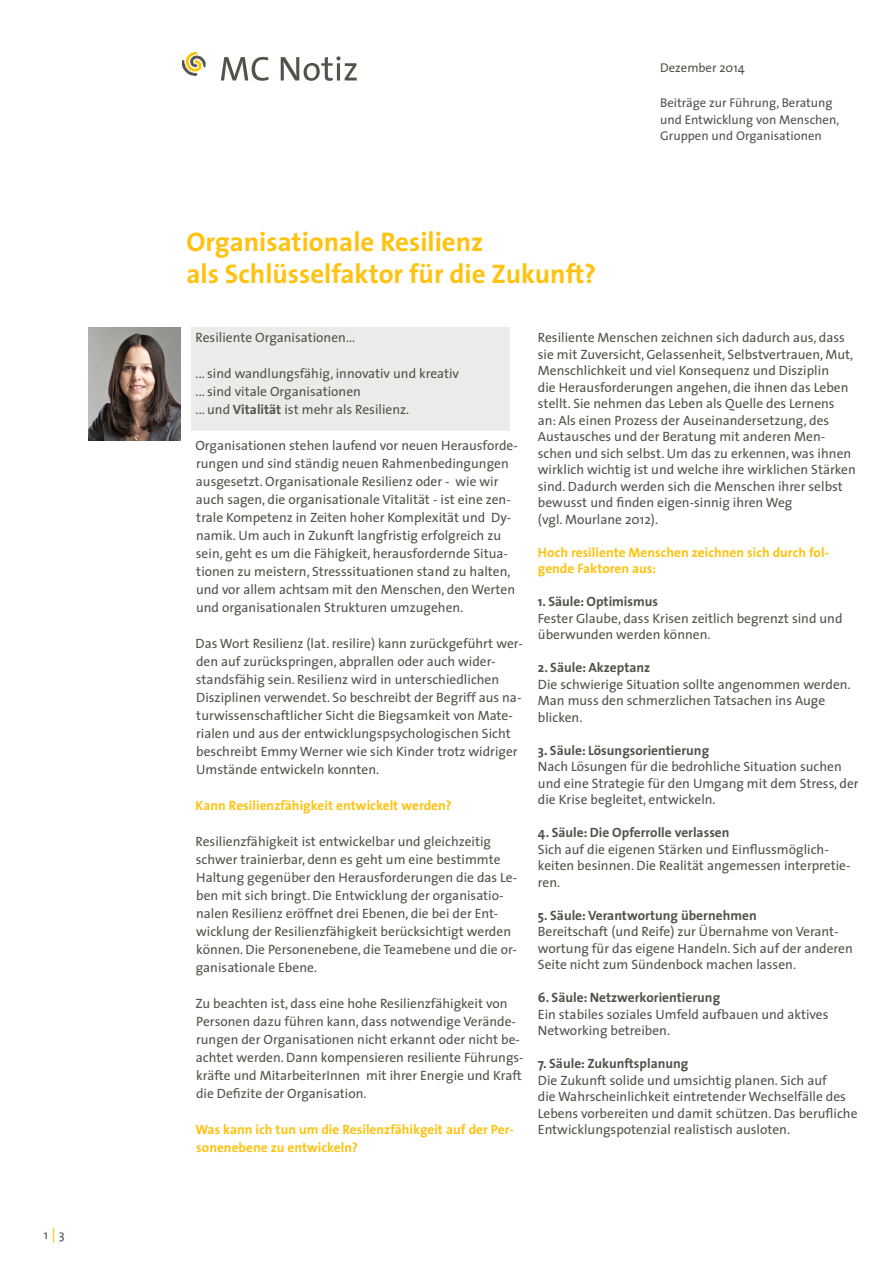
<style>
.page{position:relative;width:893px;height:1263px;background:#fff}
.page>*{position:absolute;margin:0;border:0;box-sizing:border-box;transform-origin:0 0}
.t1{font:700 27px "The Sans";color:#fec210}
.Fließtext{font:13.5px/18px "The Sans";color:#535249}
.t2{font:700 13.5px "The Sans";color:#535249}
.Fließtext-2{font:700 13.5px/16.5px "The Sans";color:#fec210}
.t3{font:12.75px "The Sans";color:#535249}
.s1{font-size:15px;color:#fec210}
.s2{font-weight:700}
</style>
<div class="page">
<div style="left:191px;top:327px;width:319px;height:104px;background:#ebebea"></div>
<svg style="left:221px;top:56px;width:136px;height:25px"></svg>
<img style="left:183px;top:52px;width:23px;height:24px">
<img style="left:88px;top:327px;width:93px;height:114px">
<p class="t3" style="left:44px;top:1223px;width:22px">1<span class="s1">|</span>3</p>
<p class="t1" style="left:186px;top:219px;width:299px">Organisationale Resilienz</p>
<p class="t1" style="left:186px;top:251px;width:411px">als Schlüsselfaktor für die Zukunft?</p>
<p class="t3" style="left:660px;top:57px;width:86px">Dezember 2014</p>
<p class="t3" style="left:660px;top:93px;width:174px">Beiträge zur Führung, Beratung</p>
<p class="t3" style="left:660px;top:109px;width:181px">und Entwicklung von Menschen,</p>
<p class="t3" style="left:660px;top:126px;width:163px">Gruppen und Organisationen</p>
<p class="Fließtext" style="left:196px;top:328px;width:161px">Resiliente Organisationen...</p>
<p class="Fließtext" style="left:196px;top:364px;width:265px">... sind wandlungsfähig, innovativ und kreativ</p>
<p class="Fließtext" style="left:196px;top:382px;width:167px">... sind vitale Organisationen</p>
<p class="Fließtext" style="left:196px;top:400px;width:215px">... und <span class="s2">Vitalität</span> ist mehr als Resilienz.</p>
<p class="Fließtext" style="left:195px;top:436px;width:324px">Organisationen stehen laufend vor neuen Herausforde&shy;rungen und sind ständig neuen Rahmenbedingungen ausgesetzt. Organisationale Resilienz oder - wie wir auch sagen, die organisationale Vitalität - ist eine zen&shy;trale Kompetenz in Zeiten hoher Komplexität und Dy&shy;namik. Um auch in Zukunft langfristig erfolgreich zu sein, geht es um die Fähigkeit, herausfordernde Situa&shy;tionen zu meistern, Stresssituationen stand zu halten, und vor allem achtsam mit den Menschen, den Werten und organisationalen Strukturen umzugehen.</p>
<p class="Fließtext" style="left:196px;top:634px;width:329px">Das Wort Resilienz (lat. resilire) kann zurückgeführt wer&shy;den auf zurückspringen, abprallen oder auch wider&shy;standsfähig sein. Resilienz wird in unterschiedlichen Disziplinen verwendet. So beschreibt der Begriff aus na&shy;turwissenschaftlicher Sicht die Biegsamkeit von Mate&shy;rialen und aus der entwicklungspsychologischen Sicht beschreibt Emmy Werner wie sich Kinder trotz widriger Umstände entwickeln konnten.</p>
<p class="Fließtext-2" style="left:196px;top:797px;width:258px">Kann Resilienzfähigkeit entwickelt werden?</p>
<p class="Fließtext" style="left:196px;top:832px;width:323px">Resilienzfähigkeit ist entwickelbar und gleichzeitig schwer trainierbar, denn es geht um eine bestimmte Haltung gegenüber den Herausforderungen die das Le&shy;ben mit sich bringt. Die Entwicklung der organisatio&shy;nalen Resilienz eröffnet drei Ebenen, die bei der Ent&shy;wicklung der Resilienzfähigkeit berücksichtigt werden können. Die Personenebene, die Teamebene und die or&shy;ganisationale Ebene.</p>
<p class="Fließtext" style="left:196px;top:994px;width:330px">Zu beachten ist, dass eine hohe Resilienzfähigkeit von Personen dazu führen kann, dass notwendige Verände&shy;rungen der Organisationen nicht erkannt oder nicht be&shy;achtet werden. Dann kompensieren resiliente Führungs&shy;kräfte und MitarbeiterInnen mit ihrer Energie und Kraft die Defizite der Organisation.</p>
<p class="Fließtext-2" style="left:195px;top:1120px;width:320px;line-height:18px">Was kann ich tun um die Resilenzfähikgeit auf der Per&shy;sonenebene zu entwickeln?</p>
<p class="Fließtext" style="left:538px;top:328px;width:308px">Resiliente Menschen zeichnen sich dadurch aus, dass</p>
<p class="Fließtext" style="left:538px;top:345px;width:319px;line-height:16.5px">sie mit Zuversicht, Gelassenheit, Selbstvertrauen, Mut, Menschlichkeit und viel Konsequenz und Disziplin<br>die Herausforderungen angehen, die ihnen das Leben stellt. Sie nehmen das Leben als Quelle des Lernens an: Als einen Prozess der Auseinandersetzung, des Austausches und der Beratung mit anderen Men&shy;schen und sich selbst. Um das zu erkennen, was ihnen wirklich wichtig ist und welche ihre wirklichen Stärken sind. Dadurch werden sich die Menschen ihrer selbst bewusst und finden eigen-sinnig ihren Weg</p>
<p class="Fließtext" style="left:538px;top:510px;width:122px">(vgl. Mourlane 2012).</p>
<p class="Fließtext-2" style="left:538px;top:543px;width:293px">Hoch resiliente Menschen zeichnen sich durch fol&shy;gende Faktoren aus:</p>
<p class="t2" style="left:538px;top:590px;width:122px">1. Säule: Optimismus</p>
<p class="Fließtext" style="left:538px;top:609px;width:306px;line-height:16.5px">Fester Glaube, dass Krisen zeitlich begrenzt sind und überwunden werden können.</p>
<p class="t2" style="left:538px;top:656px;width:114px">2. Säule: Akzeptanz</p>
<p class="Fließtext" style="left:538px;top:675px;width:314px;line-height:16.5px">Die schwierige Situation sollte angenommen werden.<br>Man muss den schmerzlichen Tatsachen ins Auge blicken.</p>
<p class="t2" style="left:538px;top:739px;width:173px">3. Säule: Lösungsorientierung</p>
<p class="Fließtext" style="left:538px;top:758px;width:322px;line-height:16.5px">Nach Lösungen für die bedrohliche Situation suchen und eine Strategie für den Umgang mit dem Stress, der die Krise begleitet, entwickeln.</p>
<p class="t2" style="left:538px;top:821px;width:193px">4. Säule: Die Opferrolle verlassen</p>
<p class="Fließtext" style="left:538px;top:840px;width:314px;line-height:16.5px">Sich auf die eigenen Stärken und Einflussmöglich&shy;keiten besinnen. Die Realität angemessen interpretie&shy;ren.</p>
<p class="t2" style="left:538px;top:904px;width:220px">5. Säule: Verantwortung übernehmen</p>
<p class="Fließtext" style="left:538px;top:923px;width:316px;line-height:16.5px">Bereitschaft (und Reife) zur Übernahme von Verant&shy;wortung für das eigene Handeln. Sich auf der anderen<br>Seite nicht zum Sündenbock machen lassen.</p>
<p class="t2" style="left:538px;top:986px;width:184px">6. Säule: Netzwerkorientierung</p>
<p class="Fließtext" style="left:538px;top:1005px;width:292px;line-height:16.5px">Ein stabiles soziales Umfeld aufbauen und aktives<br>Networking betreiben.</p>
<p class="t2" style="left:538px;top:1052px;width:152px">7. Säule: Zukunftsplanung</p>
<p class="Fließtext" style="left:538px;top:1071px;width:321px;line-height:16.5px">Die Zukunft solide und umsichtig planen. Sich auf<br>die Wahrscheinlichkeit eintretender Wechselfälle des Lebens vorbereiten und damit schützen. Das berufliche Entwicklungspotenzial realistisch ausloten.</p>
</div>
